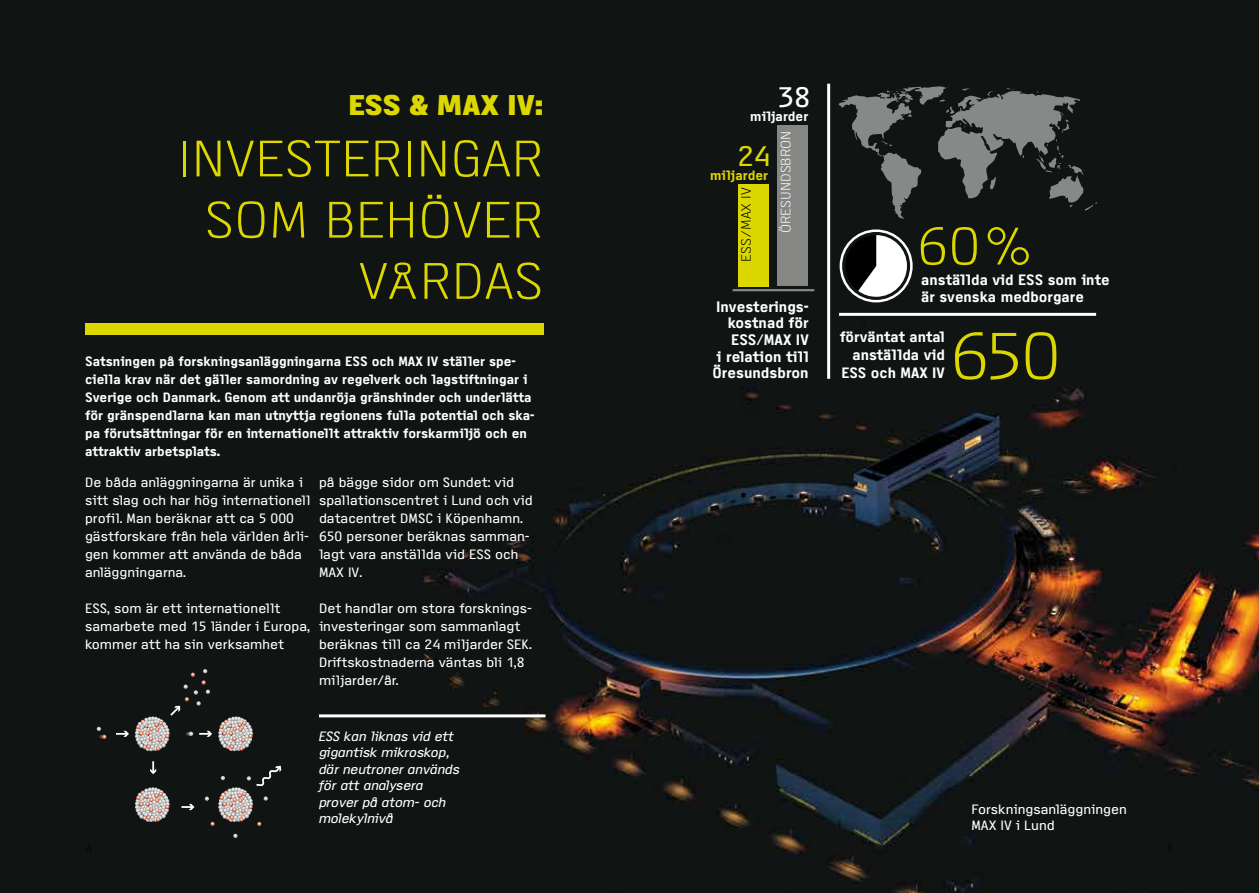
<style>
.page{position:relative;width:1259px;height:893px;background:#fff}
.page>*{position:absolute;margin:0;border:0;box-sizing:border-box;transform-origin:0 0}
.t1{font:300 65.55px "Access";color:#dcd700}
.t2{font:300 52.65px "Access";color:#dcd700}
.t3{font:300 51px/61.2px "Access";color:#dcd700;text-align:right}
.t4{font:800 28.5px "Access";color:#dcd700}
.t5{font:28.2px "Access";color:#dcd700}
.t6{font:28.2px "Access";color:#fff}
.t7{font:700 15.15px/16.6px "Access";color:#fff;text-align:right}
.t8{font:700 15px/18px "Access";color:#fff}
.t9{font:13.5px/18px "Access";color:#fff}
.t10{font:700 13.5px/18px "Access";color:#fff}
.t11{font:italic 13.5px/16.5px "Access";color:#fff}
.t12{font:300 13.5px "Access";color:#fff}
.t13{font:700 13.5px "Access";color:#dcd700}
.t14{font:300 13.5px "Access";color:#000}
</style>
<div class="page">
<img style="left:0;top:0;width:1259px;height:893px">
<div style="left:85px;top:323px;width:458px;height:12px;background:#dcd700"></div>
<div style="left:738px;top:184px;width:30px;height:102px;background:#dcd700"></div>
<div style="left:776px;top:125px;width:31px;height:161px;background:#868685"></div>
<hr style="left:732px;top:289px;width:82px;height:2px;background:#fff">
<svg style="left:837px;top:85px;width:261px;height:134px;background:#353837"></svg>
<hr style="left:827px;top:84px;width:3px;height:295px;background:#fff">
<hr style="left:839px;top:313px;width:257px;height:3px;background:#fff">
<hr style="left:319px;top:714px;width:226px;height:3px;background:#fff">
<svg style="left:839px;top:229px;width:73px;height:73px"></svg>
<svg style="left:233px;top:834px;width:5px;height:4px"></svg>
<svg style="left:135px;top:787px;width:35px;height:35px"></svg>
<svg style="left:218px;top:716px;width:35px;height:35px"></svg>
<svg style="left:97px;top:727px;width:10px;height:12px"></svg>
<svg style="left:116px;top:731px;width:13px;height:6px"></svg>
<svg style="left:135px;top:669px;width:77px;height:82px;background:#323230"></svg>
<svg style="left:181px;top:804px;width:13px;height:6px"></svg>
<svg style="left:150px;top:761px;width:6px;height:13px"></svg>
<svg style="left:205px;top:765px;width:77px;height:61px;background:#3c3b39"></svg>
<h3 class="t6" style="left:777px;top:82px;width:34px">38</h3>
<h3 class="t4" style="left:348px;top:90px;width:196px">ESS &amp; MAX IV:</h3>
<h3 class="t3" style="left:178px;top:129px;width:367px">INVESTERINGAR<br>SOM BEHÖVER<br>VÅRDAS</h3>
<h3 class="t5" style="left:737px;top:142px;width:34px">24</h3>
<p class="t10" style="left:750px;top:107px;width:59px">miljarder</p>
<p class="t12" style="left:778px;top:233px;width:104px;rotate:-90deg">ÖRESUNDSBRON</p>
<p class="t13" style="left:710px;top:168px;width:59px">miljarder</p>
<p class="t14" style="left:739px;top:262px;width:76px;rotate:-90deg">ESS/MAX IV</p>
<p class="t7" style="left:712px;top:298px;width:98px">Investerings&shy;kostnad för<br>ESS/MAX IV<br>i relation till<br>Öresundsbron</p>
<p class="t10" style="left:85px;top:352px;width:451px">Satsningen på forskningsanläggningarna ESS och MAX IV ställer spe&shy;ciella krav när det gäller samordning av regelverk och lagstiftningar i Sverige och Danmark. Genom att undanröja gränshinder och underlätta för gränspendlarna kan man utnyttja regionens fulla potential och ska&shy;pa förutsättningar för en internationellt attraktiv forskarmiljö och en attraktiv arbetsplats.</p>
<p class="t9" style="left:85px;top:473px;width:227px">De båda anläggningarna är unika i sitt slag och har hög internationell profil. Man beräknar att ca 5 000 gästforskare från hela världen årli&shy;gen kommer att använda de båda anläggningarna.</p>
<p class="t9" style="left:85px;top:599px;width:226px">ESS, som är ett internationellt samarbete med 15 länder i Europa, kommer att ha sin verksamhet</p>
<p class="t9" style="left:319px;top:473px;width:215px">på bägge sidor om Sundet: vid spallationscentret i Lund och vid datacentret DMSC i Köpenhamn.<br>650 personer beräknas samman&shy;lagt vara anställda vid ESS och<br>MAX IV.</p>
<p class="t9" style="left:319px;top:600px;width:214px">Det handlar om stora forsknings&shy;investeringar som sammanlagt beräknas till ca 24 miljarder SEK.<br>Driftskostnaderna väntas bli 1,8 miljarder/år.</p>
<p class="t11" style="left:319px;top:727px;width:142px">ESS kan liknas vid ett gigantisk mikroskop, där neutroner används för att analysera prover på atom- och molekylnivå</p>
<h2 class="t2" style="left:917px;top:219px;width:115px">60 %</h2>
<p class="t8" style="left:921px;top:272px;width:190px;line-height:16.5px">anställda vid ESS som inte är svenska medborgare</p>
<p class="t8" style="left:839px;top:328px;width:107px;text-align:right">förväntat antal anställda vid<br>ESS och MAX IV</p>
<h1 class="t1" style="left:950px;top:322px;width:112px">650</h1>
<p class="t9" style="left:971px;top:801px;width:157px;line-height:16.5px">Forskningsanläggningen<br>MAX IV i Lund</p>
</div>
